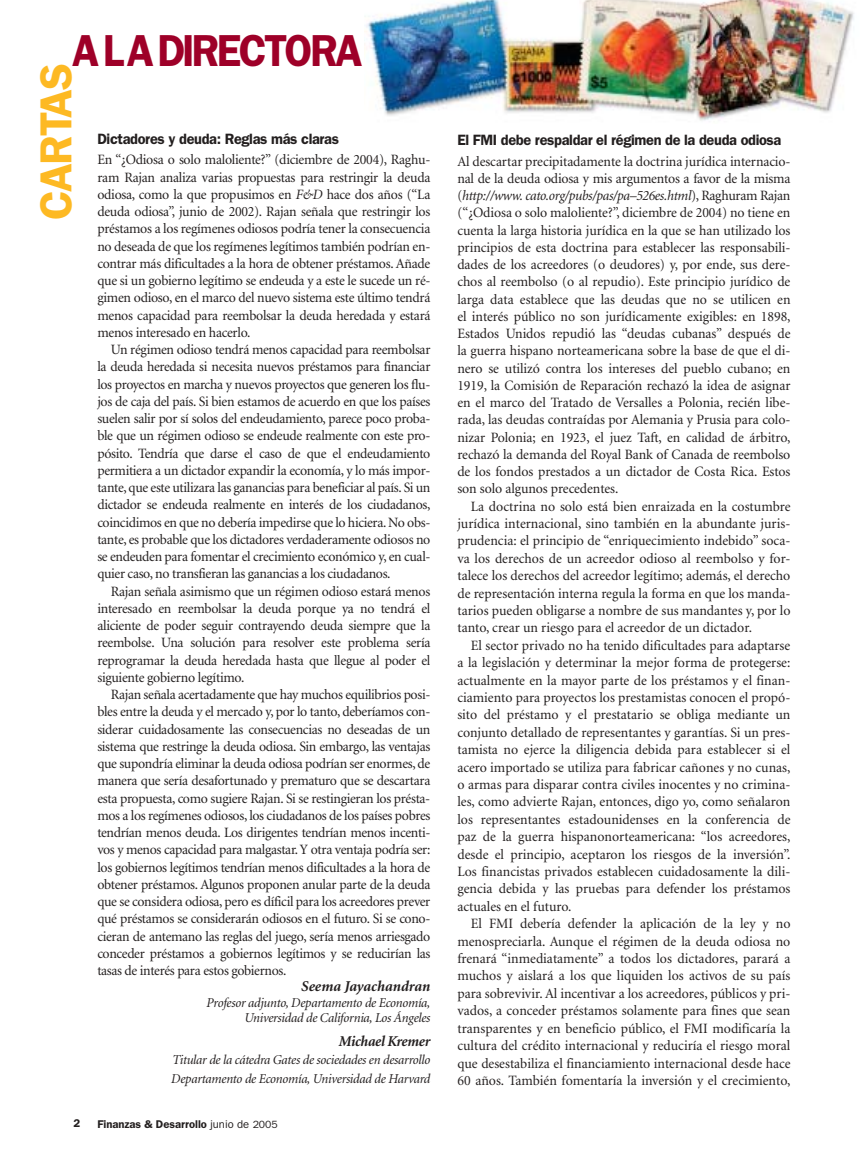
<style>
.page{position:relative;width:864px;height:1161px;background:#fff}
.page>*{position:absolute;margin:0;border:0;box-sizing:border-box;transform-origin:0 0}
.t1{font:600 45px "Franklin Gothic";letter-spacing:-.06em;color:#9e0028;scale:.94 1}
.t2{font:600 45px "Franklin Gothic";letter-spacing:-.035em;color:#fdb923}
.t3{font:600 15px "Franklin Gothic";letter-spacing:-.025em;color:#231f1f}
.t4{font:italic 700 15px "Minion";letter-spacing:-.015em;color:#231f1f}
.t5{font:14.25px/17.2px "Minion";letter-spacing:-.015em;color:#231f1f;text-align:justify}
.t6{font:italic 13.5px/15.8px "Minion";letter-spacing:-.02em;color:#231f1f;text-align:right}
.t7{font:600 11.25px "Franklin Gothic";color:#231f1f}
.s1{font-style:italic}
.s2{font-weight:400}
.s3{font-weight:400;font-size:10.5px}
</style>
<div class="page">
<img style="left:364px;top:0;width:490px;height:121px">
<h1 class="t1" style="left:72px;top:35px;width:310px">ALADIRECTORA</h1>
<h1 class="t2" style="left:40px;top:220px;width:158px;rotate:-90deg">CARTAS</h1>
<p class="t3" style="left:97px;top:134px;width:243px">Dictadores y deuda: Reglas más claras</p>
<p class="t5" style="left:97px;top:153px;width:335px">En “¿Odiosa o solo maloliente?” (diciembre de 2004), Raghu&shy;ram Rajan analiza varias propuestas para restringir la deuda odiosa, como la que propusimos en <span class="s1">F&amp;D</span> hace dos años (“La deuda odiosa”, junio de 2002). Rajan señala que restringir los préstamos a los regímenes odiosos podría tener la consecuencia no deseada de que los regímenes legítimos también podrían en&shy;contrar más dificultades a la hora de obtener préstamos. Añade que si un gobierno legítimo se endeuda y a este le sucede un ré&shy;gimen odioso, en el marco del nuevo sistema este último tendrá menos capacidad para reembolsar la deuda heredada y estará menos interesado en hacerlo.</p>
<p class="t5" style="left:97px;top:342px;width:335px;text-indent:14px">Un régimen odioso tendrá menos capacidad para reembolsar la deuda heredada si necesita nuevos préstamos para financiar los proyectos en marcha y nuevos proyectos que generen los flu&shy;jos de caja del país. Si bien estamos de acuerdo en que los países suelen salir por sí solos del endeudamiento, parece poco proba&shy;ble que un régimen odioso se endeude realmente con este pro&shy;pósito. Tendría que darse el caso de que el endeudamiento permitiera a un dictador expandir la economía, y lo más impor&shy;tante, que este utilizara las ganancias para beneficiar al país. Si un dictador se endeuda realmente en interés de los ciudadanos, coincidimos en que no debería impedirse que lo hiciera. No obs&shy;tante, es probable que los dictadores verdaderamente odiosos no se endeuden para fomentar el crecimiento económico y, en cual&shy;quier caso, no transfieran las ganancias a los ciudadanos.</p>
<p class="t5" style="left:97px;top:584px;width:335px;text-indent:13px">Rajan señala asimismo que un régimen odioso estará menos interesado en reembolsar la deuda porque ya no tendrá el aliciente de poder seguir contrayendo deuda siempre que la reembolse. Una solución para resolver este problema sería reprogramar la deuda heredada hasta que llegue al poder el siguiente gobierno legítimo.</p>
<p class="t5" style="left:97px;top:687px;width:335px;text-indent:13px">Rajan señala acertadamente que hay muchos equilibrios posi&shy;bles entre la deuda y el mercado y, por lo tanto, deberíamos con&shy;siderar cuidadosamente las consecuencias no deseadas de un sistema que restringe la deuda odiosa. Sin embargo, las ventajas que supondría eliminar la deuda odiosa podrían ser enormes, de manera que sería desafortunado y prematuro que se descartara esta propuesta, como sugiere Rajan. Si se restingieran los présta&shy;mos a los regímenes odiosos, los ciudadanos de los países pobres tendrían menos deuda. Los dirigentes tendrían menos incenti&shy;vos y menos capacidad para malgastar. Y otra ventaja podría ser: los gobiernos legítimos tendrían menos dificultades a la hora de obtener préstamos. Algunos proponen anular parte de la deuda que se considera odiosa, pero es díficil para los acreedores prever qué préstamos se considerarán odiosos en el futuro. Si se cono&shy;cieran de antemano las reglas del juego, sería menos arriesgado conceder préstamos a gobiernos legítimos y se reducirían las tasas de interés para estos gobiernos.</p>
<p class="t4" style="left:301px;top:980px;width:131px">Seema Jayachandran</p>
<p class="t6" style="left:207px;top:996px;width:225px">Profesor adjunto, Departamento de Economía,<br>Universidad de California, Los Ángeles</p>
<p class="t4" style="left:339px;top:1035px;width:93px">Michael Kremer</p>
<p class="t6" style="left:171px;top:1052px;width:261px;line-height:18.8px;text-align:left">Titular de la cátedra Gates de sociedades en desarrollo<br>Departamento de Economía, Universidad de Harvard</p>
<p class="t7" style="left:74px;top:1119px;width:8px">2</p>
<p class="t7" style="left:98px;top:1120px;width:182px">Finanzas &amp; Desarrollo <span class="s2">junio de</span> <span class="s3">2005</span></p>
<p class="t3" style="left:457px;top:135px;width:325px">El FMI debe respaldar el régimen de la deuda odiosa</p>
<p class="t5" style="left:457px;top:154px;width:335px">Al descartar precipitadamente la doctrina jurídica internacio&shy;nal de la deuda odiosa y mis argumentos a favor de la misma (<span class="s1">http://www. cato.org/pubs/pas/pa–526es.html</span>), Raghuram Rajan (“¿Odiosa o solo maloliente?”, diciembre de 2004) no tiene en cuenta la larga historia jurídica en la que se han utilizado los principios de esta doctrina para establecer las responsabili&shy;dades de los acreedores (o deudores) y, por ende, sus dere&shy;chos al reembolso (o al repudio). Este principio jurídico de larga data establece que las deudas que no se utilicen en el interés público no son jurídicamente exigibles: en 1898, Estados Unidos repudió las “deudas cubanas” después de la guerra hispano norteamericana sobre la base de que el di&shy;nero se utilizó contra los intereses del pueblo cubano; en 1919, la Comisión de Reparación rechazó la idea de asignar en el marco del Tratado de Versalles a Polonia, recién libe&shy;rada, las deudas contraídas por Alemania y Prusia para colo&shy;nizar Polonia; en 1923, el juez Taft, en calidad de árbitro, rechazó la demanda del Royal Bank of Canada de reembolso de los fondos prestados a un dictador de Costa Rica. Estos son solo algunos precedentes.</p>
<p class="t5" style="left:457px;top:499px;width:335px;text-indent:13px">La doctrina no solo está bien enraizada en la costumbre jurídica internacional, sino también en la abundante juris&shy;prudencia: el principio de “enriquecimiento indebido” soca&shy;va los derechos de un acreedor odioso al reembolso y for&shy;talece los derechos del acreedor legítimo; además, el derecho de representación interna regula la forma en que los manda&shy;tarios pueden obligarse a nombre de sus mandantes y, por lo tanto, crear un riesgo para el acreedor de un dictador.</p>
<p class="t5" style="left:457px;top:638px;width:335px;text-indent:13px">El sector privado no ha tenido dificultades para adaptarse a la legislación y determinar la mejor forma de protegerse: actualmente en la mayor parte de los préstamos y el finan&shy;ciamiento para proyectos los prestamistas conocen el propó&shy;sito del préstamo y el prestatario se obliga mediante un conjunto detallado de representantes y garantías. Si un pres&shy;tamista no ejerce la diligencia debida para establecer si el acero importado se utiliza para fabricar cañones y no cunas, o armas para disparar contra civiles inocentes y no crimina&shy;les, como advierte Rajan, entonces, digo yo, como señalaron los representantes estadounidenses en la conferencia de paz de la guerra hispanonorteamericana: “los acreedores, desde el principio, aceptaron los riesgos de la inversión”.<br>Los financistas privados establecen cuidadosamente la dili&shy;gencia debida y las pruebas para defender los préstamos actuales en el futuro.</p>
<p class="t5" style="left:457px;top:916px;width:335px;text-indent:13px">El FMI debería defender la aplicación de la ley y no menospreciarla. Aunque el régimen de la deuda odiosa no frenará “inmediatamente” a todos los dictadores, parará a muchos y aislará a los que liquiden los activos de su país para sobrevivir. Al incentivar a los acreedores, públicos y pri&shy;vados, a conceder préstamos solamente para fines que sean transparentes y en beneficio público, el FMI modificaría la cultura del crédito internacional y reduciría el riesgo moral que desestabiliza el financiamiento internacional desde hace 60 años. También fomentaría la inversión y el crecimiento,</p>
</div>
